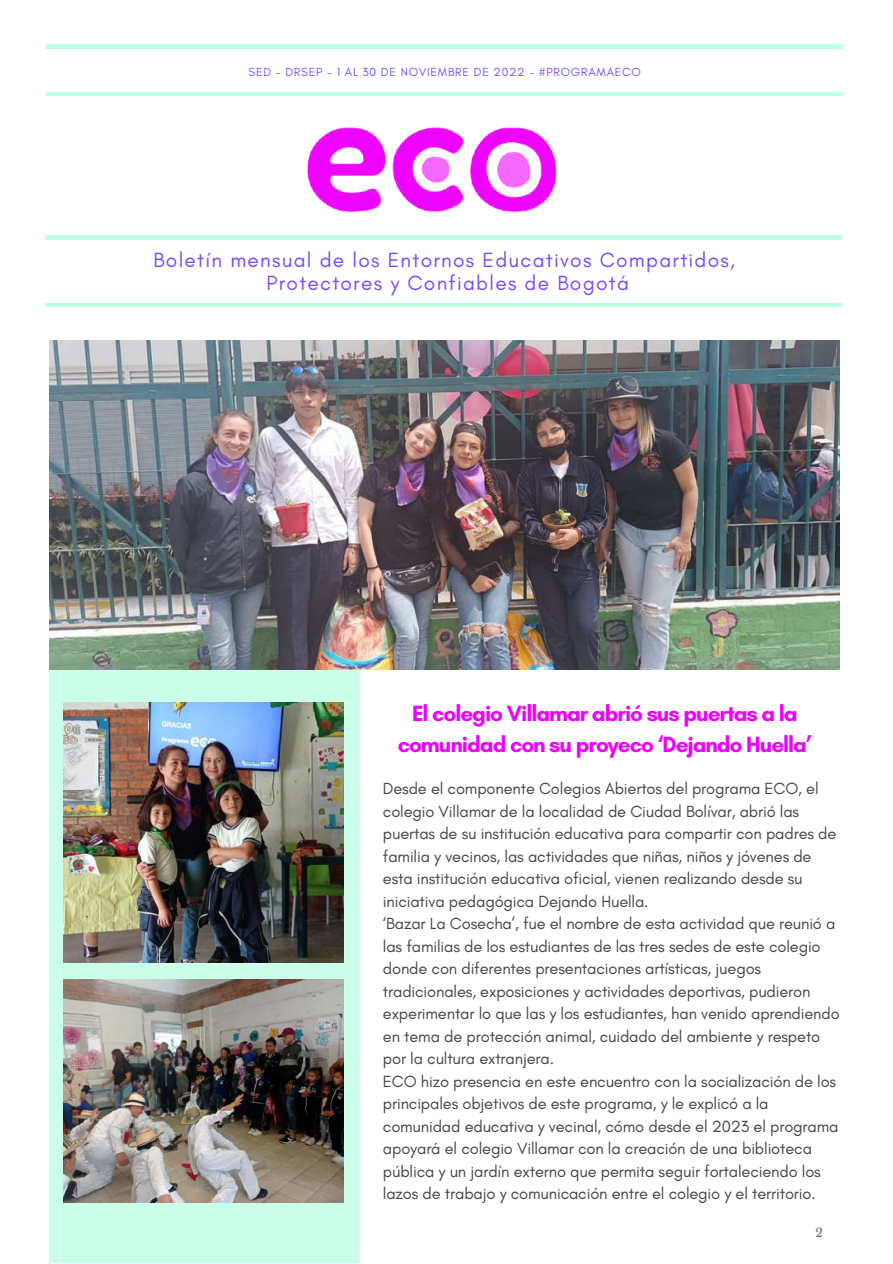
<style>
.page{position:relative;width:893px;height:1264px;background:#fff}
.page>*{position:absolute;margin:0;border:0;box-sizing:border-box;transform-origin:0 0}
.t1{font:700 22.5px/31.5px "Glacial Indifference";letter-spacing:-.045em;color:#ec03ff;text-align:center}
.t2{font:21px/23.5px "Glacial Indifference";letter-spacing:.06em;color:#784bff;text-align:center}
.t3{font:16.5px/22.5px "Glacial Indifference";letter-spacing:-.01em;color:#464544}
.t4{font:12px "Glacial Indifference";letter-spacing:.06em;color:#784bff}
.t5{font:12px "Libre Baskerville";color:#666}
</style>
<div class="page">
<hr style="left:47px;top:92px;width:795px;height:4px;background:#bfffe4">
<hr style="left:47px;top:45px;width:795px;height:3px;background:#7fffc9">
<div style="left:49px;top:631px;width:311px;height:631px;background:#cbffe9"></div>
<img style="left:49px;top:340px;width:790px;height:330px">
<img style="left:307px;top:127px;width:250px;height:86px">
<hr style="left:45px;top:236px;width:796px;height:3px;background:#7fffc9">
<hr style="left:45px;top:303px;width:796px;height:4px;background:#bfffe4">
<img style="left:64px;top:702px;width:279px;height:260px">
<img style="left:64px;top:979px;width:279px;height:223px">
<p class="t4" style="left:248px;top:65px;width:394px">SED - DRSEP - 1 AL 30 DE NOVIEMBRE DE 2022 - #PROGRAMAECO</p>
<p class="t2" style="left:153px;top:248px;width:583px">Boletín mensual de los Entornos Educativos Compartidos,<br>Protectores y Confiables de Bogotá</p>
<h1 class="t1" style="left:398px;top:697px;width:416px">El colegio Villamar abrió sus puertas a la comunidad con su proyeco ‘Dejando Huella’</h1>
<p class="t3" style="left:383px;top:777px;width:458px">Desde el componente Colegios Abiertos del programa ECO, el colegio Villamar de la localidad de Ciudad Bolívar, abrió las puertas de su institución educativa para compartir con padres de familia y vecinos, las actividades que niñas, niños y jóvenes de esta institución educativa oficial, vienen realizando desde su iniciativa pedagógica Dejando Huella.<br>‘Bazar La Cosecha’, fue el nombre de esta actividad que reunió a las familias de los estudiantes de las tres sedes de este colegio donde con diferentes presentaciones artísticas, juegos tradicionales, exposiciones y actividades deportivas, pudieron experimentar lo que las y los estudiantes, han venido aprendiendo en tema de protección animal, cuidado del ambiente y respeto por la cultura extranjera.<br>ECO hizo presencia en este encuentro con la socialización de los principales objetivos de este programa, y le explicó a la comunidad educativa y vecinal, cómo desde el 2023 el programa apoyará el colegio Villamar con la creación de una biblioteca pública y un jardín externo que permita seguir fortaleciendo los lazos de trabajo y comunicación entre el colegio y el territorio.</p>
<p class="t5" style="left:815px;top:1225px;width:9px">2</p>
</div>
